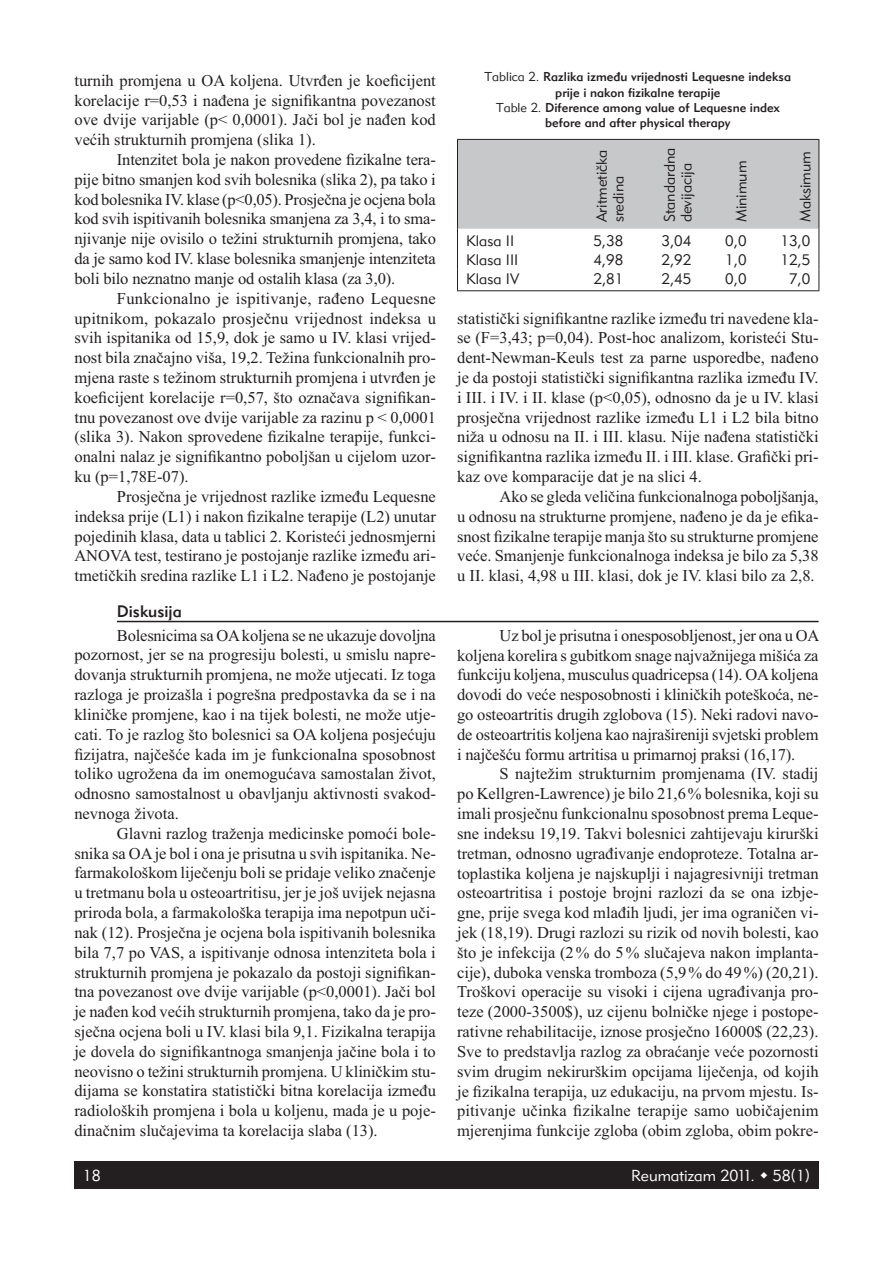
<style>
.page{position:relative;width:893px;height:1263px;background:#fff}
.page>*{position:absolute;margin:0;border:0;box-sizing:border-box;transform-origin:0 0}
.t1{font:16.5px/19.8px "Times New Roman";color:#231f20;text-align:justify}
.t2{font:16.5px "Geometric 415 BT Medium A";color:#231f20}
.t3{font:15.75px "Geometric 415 BT Lite A";color:#fff}
.t4{font:15px/16.5px "Geometric 415 BT Lite A";color:#231f20}
.t5{font:12.75px/15.3px "Geometric 415 BT Medium A";color:#231f20;text-align:center}
.s1{font-family:"Geometric 415 BT Lite A"}
</style>
<div class="page">
<div style="left:74px;top:1161px;width:745px;height:27px;background:#231f20"></div>
<hr style="left:117px;top:621px;width:702px;height:1px;background:#231f20">
<svg style="left:457px;top:139px;width:363px;height:151px"></svg>
<hr style="left:457px;top:290px;width:362px;height:1px;background:#231f20">
<p class="t1" style="left:74px;top:72px;width:363px">turnih promjena u OA koljena. Utvrđen je koeficijent korelacije r=0,53 i nađena je signifikantna povezanost ove dvije varijable (p&lt; 0,0001). Jači bol je nađen kod većih strukturnih promjena (slika 1).</p>
<p class="t1" style="left:74px;top:151px;width:363px;text-indent:43px">Intenzitet bola je nakon provedene fizikalne tera&shy;pije bitno smanjen kod svih bolesnika (slika 2), pa tako i kod bolesnika IV. klase (p&lt;0,05). Prosječna je ocjena bola kod svih ispitivanih bolesnika smanjena za 3,4, i to sma&shy;njivanje nije ovisilo o težini strukturnih promjena, tako da je samo kod IV. klase bolesnika smanjenje intenziteta boli bilo neznatno manje od ostalih klasa (za 3,0).</p>
<p class="t1" style="left:74px;top:290px;width:363px;text-indent:43px">Funkcionalno je ispitivanje, rađeno Lequesne upitnikom, pokazalo prosječnu vrijednost indeksa u svih ispitanika od 15,9, dok je samo u IV. klasi vrijed&shy;nost bila značajno viša, 19,2. Težina funkcionalnih pro&shy;mjena raste s težinom strukturnih promjena i utvrđen je koeficijent korelacije r=0,57, što označava signifikan&shy;tnu povezanost ove dvije varijable za razinu p &lt; 0,0001 (slika 3). Nakon sprovedene fizikalne terapije, funkci&shy;onalni nalaz je signifikantno poboljšan u cijelom uzor&shy;ku (p=1,78E-07).</p>
<p class="t1" style="left:74px;top:488px;width:363px;text-indent:43px">Prosječna je vrijednost razlike između Lequesne indeksa prije (L1) i nakon fizikalne terapije (L2) unutar pojedinih klasa, data u tablici 2. Koristeći jednosmjerni ANOVA test, testirano je postojanje razlike između ari&shy;tmetičkih sredina razlike L1 i L2. Nađeno je postojanje</p>
<p class="t2" style="left:117px;top:605px;width:66px">Diskusija</p>
<p class="t1" style="left:74px;top:627px;width:363px;text-indent:43px">Bolesnicima sa OA koljena se ne ukazuje dovoljna pozornost, jer se na progresiju bolesti, u smislu napre&shy;dovanja strukturnih promjena, ne može utjecati. Iz toga razloga je proizašla i pogrešna predpostavka da se i na kliničke promjene, kao i na tijek bolesti, ne može utje&shy;cati. To je razlog što bolesnici sa OA koljena posjećuju fizijatra, najčešće kada im je funkcionalna sposobnost toliko ugrožena da im onemogućava samostalan život, odnosno samostalnost u obavljanju aktivnosti svakod&shy;nevnoga života.</p>
<p class="t1" style="left:74px;top:825px;width:363px;text-indent:43px">Glavni razlog traženja medicinske pomoći bole&shy;snika sa OA je bol i ona je prisutna u svih ispitanika. Ne&shy;farmakološkom liječenju boli se pridaje veliko značenje u tretmanu bola u osteoartritisu, jer je još uvijek nejasna priroda bola, a farmakološka terapija ima nepotpun uči&shy;nak (12). Prosječna je ocjena bola ispitivanih bolesnika bila 7,7 po VAS, a ispitivanje odnosa intenziteta bola i strukturnih promjena je pokazalo da postoji signifikan&shy;tna povezanost ove dvije varijable (p&lt;0,0001). Jači bol je nađen kod većih strukturnih promjena, tako da je pro&shy;sječna ocjena boli u IV. klasi bila 9,1. Fizikalna terapija je dovela do signifikantnoga smanjenja jačine bola i to neovisno o težini strukturnih promjena. U kliničkim stu&shy;dijama se konstatira statistički bitna korelacija između radioloških promjena i bola u koljenu, mada je u poje&shy;dinačnim slučajevima ta korelacija slaba (13).</p>
<p class="t5" style="left:485px;top:70px;width:308px"><span class="s1">Tablica 2.</span> Razlika između vrijednosti Lequesne indeksa prije i nakon fizikalne terapije<br><span class="s1">Table 2.</span> Diference among value of Lequesne index before and after physical therapy</p>
<p class="t4" style="left:595px;top:222px;width:74px;rotate:-90deg">Aritmetička sredina</p>
<p class="t4" style="left:663px;top:222px;width:76px;rotate:-90deg">Standardna devijacija</p>
<p class="t4" style="left:735px;top:222px;width:63px;rotate:-90deg">Minimum</p>
<p class="t4" style="left:798px;top:222px;width:73px;rotate:-90deg">Maksimum</p>
<p class="t4" style="left:466px;top:234px;width:50px">Klasa II</p>
<p class="t4" style="left:593px;top:234px;width:31px">5,38</p>
<p class="t4" style="left:661px;top:234px;width:31px">3,04</p>
<p class="t4" style="left:725px;top:234px;width:23px">0,0</p>
<p class="t4" style="left:780px;top:234px;width:31px">13,0</p>
<p class="t4" style="left:466px;top:253px;width:54px">Klasa III</p>
<p class="t4" style="left:593px;top:253px;width:31px">4,98</p>
<p class="t4" style="left:661px;top:253px;width:31px">2,92</p>
<p class="t4" style="left:725px;top:253px;width:23px">1,0</p>
<p class="t4" style="left:780px;top:253px;width:31px">12,5</p>
<p class="t4" style="left:466px;top:272px;width:55px">Klasa IV</p>
<p class="t4" style="left:593px;top:272px;width:31px">2,81</p>
<p class="t4" style="left:661px;top:272px;width:31px">2,45</p>
<p class="t4" style="left:725px;top:272px;width:23px">0,0</p>
<p class="t4" style="left:789px;top:272px;width:23px">7,0</p>
<p class="t1" style="left:457px;top:310px;width:363px">statistički signifikantne razlike između tri navedene kla&shy;se (F=3,43; p=0,04). Post-hoc analizom, koristeći Stu&shy;dent-Newman-Keuls test za parne usporedbe, nađeno je da postoji statistički signifikantna razlika između IV. i III. i IV. i II. klase (p&lt;0,05), odnosno da je u IV. klasi prosječna vrijednost razlike između L1 i L2 bila bitno niža u odnosu na II. i III. klasu. Nije nađena statistički signifikantna razlika između II. i III. klase. Grafički pri&shy;kaz ove komparacije dat je na slici 4.</p>
<p class="t1" style="left:457px;top:488px;width:363px;text-indent:43px">Ako se gleda veličina funkcionalnoga poboljšanja, u odnosu na strukturne promjene, nađeno je da je efika&shy;snost fizikalne terapije manja što su strukturne promjene veće. Smanjenje funkcionalnoga indeksa je bilo za 5,38 u II. klasi, 4,98 u III. klasi, dok je IV. klasi bilo za 2,8.</p>
<p class="t1" style="left:457px;top:627px;width:364px;text-indent:43px">Uz bol je prisutna i onesposobljenost, jer ona u OA koljena korelira s gubitkom snage najvažnijega mišića za funkciju koljena, musculus quadricepsa (14). OA koljena dovodi do veće nesposobnosti i kliničkih poteškoća, ne&shy;go osteoartritis drugih zglobova (15). Neki radovi navo&shy;de osteoartritis koljena kao najrašireniji svjetski problem i najčešću formu artritisa u primarnoj praksi (16,17).</p>
<p class="t1" style="left:457px;top:765px;width:363px;text-indent:43px">S najtežim strukturnim promjenama (IV. stadij po Kellgren-Lawrence) je bilo 21,6 % bolesnika, koji su imali prosječnu funkcionalnu sposobnost prema Leque&shy;sne indeksu 19,19. Takvi bolesnici zahtijevaju kirurški tretman, odnosno ugrađivanje endoproteze. Totalna ar&shy;toplastika koljena je najskuplji i najagresivniji tretman osteoartritisa i postoje brojni razlozi da se ona izbje&shy;gne, prije svega kod mlađih ljudi, jer ima ograničen vi&shy;jek (18,19). Drugi razlozi su rizik od novih bolesti, kao što je infekcija (2 % do 5 % slučajeva nakon implanta&shy;cije), duboka venska tromboza (5,9 % do 49 %) (20,21).<br>Troškovi operacije su visoki i cijena ugrađivanja pro&shy;teze (2000-3500$), uz cijenu bolničke njege i postope&shy;rativne rehabilitacije, iznose prosječno 16000$ (22,23).<br>Sve to predstavlja razlog za obraćanje veće pozornosti svim drugim nekirurškim opcijama liječenja, od kojih je fizikalna terapija, uz edukaciju, na prvom mjestu. Is&shy;pitivanje učinka fizikalne terapije samo uobičajenim mjerenjima funkcije zgloba (obim zgloba, obim pokre-</p>
<p class="t3" style="left:83px;top:1169px;width:19px">18</p>
<p class="t3" style="left:631px;top:1169px;width:181px">Reumatizam 2011. 58(1)</p>
</div>
